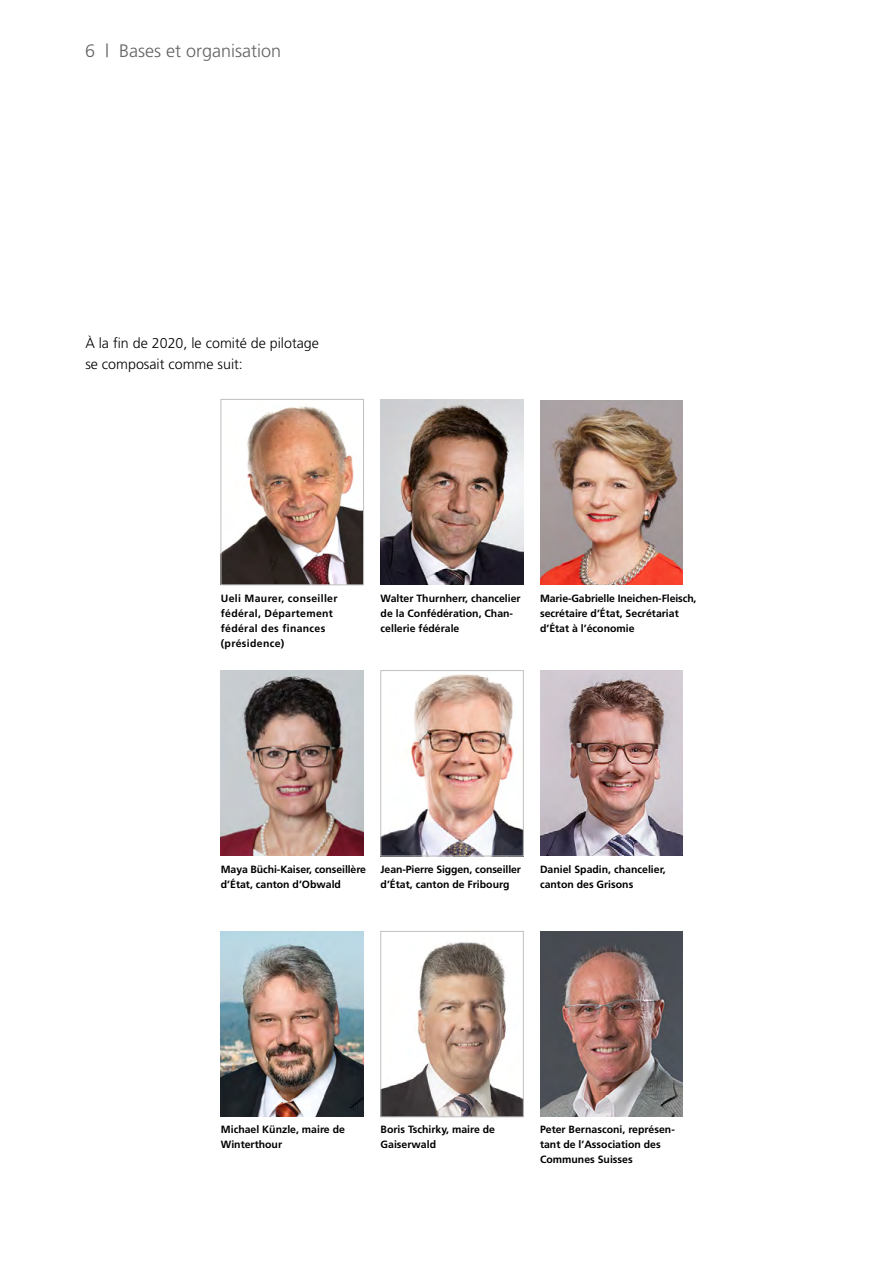
<style>
.page{position:relative;width:893px;height:1263px;background:#fff}
.page>*{position:absolute;margin:0;border:0;box-sizing:border-box;transform-origin:0 0}
.t1{font:300 18px "Frutiger";color:#636363}
.t2{font:300 14.25px/21px "Frutiger";color:#000}
.t3{font:700 10.5px/15px "Frutiger";color:#000}
.t4{font:700 10.5px/15px "Frutiger";letter-spacing:.03em;color:#000}
</style>
<div class="page">
<img style="left:221px;top:931px;width:142px;height:186px">
<img style="left:223px;top:406px;width:139px;height:177px">
<div style="left:221px;top:399px;width:143px;height:186px;border:1px solid #c0c0c0"></div>
<img style="left:221px;top:670px;width:142px;height:186px">
<img style="left:383px;top:674px;width:138px;height:180px">
<div style="left:381px;top:670px;width:142px;height:186px;border:1px solid #c0c0c0"></div>
<img style="left:383px;top:942px;width:138px;height:173px">
<div style="left:381px;top:931px;width:142px;height:186px;border:1px solid #c0c0c0"></div>
<img style="left:381px;top:399px;width:142px;height:186px">
<img style="left:540px;top:931px;width:143px;height:186px">
<img style="left:540px;top:670px;width:143px;height:186px">
<img style="left:540px;top:400px;width:143px;height:185px">
<h1 class="t1" style="left:85px;top:40px;width:198px">6 | Bases et organisation</h1>
<h2 class="t2" style="left:85px;top:332px;width:235px">À la fin de 2020, le comité de pilotage se composait comme suit:</h2>
<p class="t4" style="left:221px;top:590px;width:118px">Ueli Maurer, conseiller fédéral, Département fédéral des finances (présidence)</p>
<p class="t3" style="left:381px;top:590px;width:142px">Walter Thurnherr, chancelier de la Confédération, Chan&shy;cellerie fédérale</p>
<p class="t3" style="left:540px;top:590px;width:158px">Marie-Gabrielle Ineichen-Fleisch, secrétaire d’État, Secrétariat d’État à l’économie</p>
<p class="t3" style="left:221px;top:861px;width:147px">Maya Büchi-Kaiser, conseillère d’État, canton d’Obwald</p>
<p class="t3" style="left:381px;top:861px;width:142px">Jean-Pierre Siggen, conseiller d’État, canton de Fribourg</p>
<p class="t3" style="left:540px;top:861px;width:127px">Daniel Spadin, chancelier, canton des Grisons</p>
<p class="t3" style="left:221px;top:1122px;width:126px">Michael Künzle, maire de<br>Winterthour</p>
<p class="t3" style="left:381px;top:1122px;width:116px">Boris Tschirky, maire de<br>Gaiserwald</p>
<p class="t3" style="left:540px;top:1122px;width:136px">Peter Bernasconi, représen&shy;tant de l’Association des<br>Communes Suisses</p>
</div>
